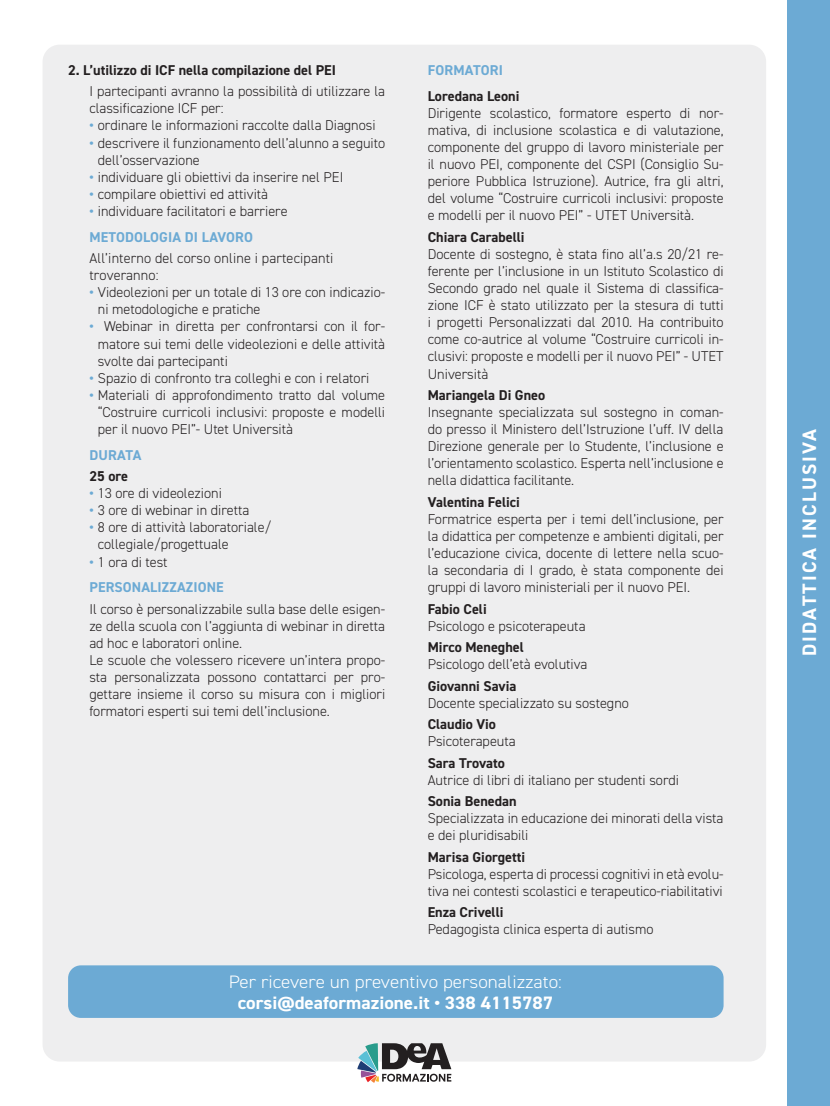
<style>
.page{position:relative;width:830px;height:1106px;background:#fff}
.page>*{position:absolute;margin:0;border:0;box-sizing:border-box;transform-origin:0 0}
.t1{font:700 19.5px "DIN2014";letter-spacing:.11em;color:#fff}
.Testo{font:300 18px "DIN2014";color:#fff;scale:1.06 1}
.Testo-2{font:700 18px "DIN2014";color:#fff;scale:1.06 1}
.Testo-3{font:300 14.25px/17.1px "DIN2014";color:#231f20;text-align:justify}
.Elenco_puntato{font:300 14.25px/17.1px "DIN2014";color:#231f20}
.Testo-4{font:700 14.25px "DIN2014";color:#231f20}
.Titolino{font:700 14.25px "DIN2014";letter-spacing:.01em;color:#6caad4}
.s1{font-weight:700;color:#6caad4}
</style>
<div class="page">
<div style="left:43px;top:45px;width:722px;height:1016px;background:#eeeeef;border-radius:17px"></div>
<div style="left:787px;top:0;width:42px;height:1106px;background:#6caad4"></div>
<svg style="left:357px;top:1043px;width:94px;height:39px"></svg>
<div style="left:68px;top:965px;width:655px;height:52px;background:#6caad4;border-radius:13px"></div>
<p class="Testo-4" style="left:68px;top:60px;width:269px">2. L’utilizzo di ICF nella compilazione del PEI</p>
<p class="Testo-3" style="left:89px;top:83px;width:297px">I partecipanti avranno la possibilità di utilizzare la classificazione ICF per:</p>
<p class="Elenco_puntato" style="left:89px;top:117px;width:287px"><span class="s1">•</span> ordinare le informazioni raccolte dalla Diagnosi</p>
<p class="Elenco_puntato" style="left:98px;top:134px;width:288px;text-indent:-9px"><span class="s1">•</span> descrivere il funzionamento dell’alunno a seguito dell’osservazione</p>
<p class="Elenco_puntato" style="left:89px;top:168px;width:255px"><span class="s1">•</span> individuare gli obiettivi da inserire nel PEI</p>
<p class="Elenco_puntato" style="left:89px;top:185px;width:180px"><span class="s1">•</span> compilare obiettivi ed attività</p>
<p class="Elenco_puntato" style="left:89px;top:203px;width:200px"><span class="s1">•</span> individuare facilitatori e barriere</p>
<p class="Titolino" style="left:89px;top:227px;width:165px">METODOLOGIA DI LAVORO</p>
<p class="Testo-3" style="left:89px;top:249px;width:245px">All’interno del corso online i partecipanti troveranno:</p>
<p class="Elenco_puntato" style="left:98px;top:284px;width:289px;text-indent:-9px"><span class="s1">•</span> Videolezioni per un totale di 13 ore con indicazio&shy;ni metodologiche e pratiche</p>
<p class="Elenco_puntato" style="left:98px;top:318px;width:289px;text-align:justify;text-indent:-9px"><span class="s1">•</span> Webinar in diretta per confrontarsi con il for&shy;matore sui temi delle videolezioni e delle attività svolte dai partecipanti</p>
<p class="Elenco_puntato" style="left:89px;top:369px;width:281px"><span class="s1">•</span> Spazio di confronto tra colleghi e con i relatori</p>
<p class="Elenco_puntato" style="left:98px;top:386px;width:289px;text-align:justify;text-indent:-9px"><span class="s1">•</span> Materiali di approfondimento tratto dal volume “Costruire curricoli inclusivi: proposte e modelli per il nuovo PEI”- Utet Università</p>
<p class="Titolino" style="left:89px;top:445px;width:53px">DURATA</p>
<p class="Testo-4" style="left:89px;top:466px;width:40px">25 ore</p>
<p class="Elenco_puntato" style="left:89px;top:485px;width:134px"><span class="s1">•</span> 13 ore di videolezioni</p>
<p class="Elenco_puntato" style="left:89px;top:502px;width:161px"><span class="s1">•</span> 3 ore di webinar in diretta</p>
<p class="Elenco_puntato" style="left:98px;top:519px;width:175px;text-indent:-9px"><span class="s1">•</span> 8 ore di attività laboratoriale/ collegiale/progettuale</p>
<p class="Elenco_puntato" style="left:89px;top:553px;width:80px"><span class="s1">•</span> 1 ora di test</p>
<p class="Titolino" style="left:89px;top:578px;width:136px">PERSONALIZZAZIONE</p>
<p class="Testo-3" style="left:89px;top:600px;width:297px">Il corso è personalizzabile sulla base delle esigen&shy;ze della scuola con l’aggiunta di webinar in diretta ad hoc e laboratori online.</p>
<p class="Testo-3" style="left:89px;top:651px;width:297px">Le scuole che volessero ricevere un’intera propo&shy;sta personalizzata possono contattarci per pro&shy;gettare insieme il corso su misura con i migliori formatori esperti sui temi dell’inclusione.</p>
<p class="Titolino" style="left:427px;top:60px;width:76px">FORMATORI</p>
<p class="Testo-4" style="left:427px;top:86px;width:93px">Loredana Leoni</p>
<p class="Testo-3" style="left:427px;top:104px;width:297px">Dirigente scolastico, formatore esperto di nor&shy;mativa, di inclusione scolastica e di valutazione, componente del gruppo di lavoro ministeriale per il nuovo PEI, componente del CSPI (Consiglio Su&shy;periore Pubblica Istruzione). Autrice, fra gli altri, del volume “Costruire curricoli inclusivi: proposte e modelli per il nuovo PEI” - UTET Università.</p>
<p class="Testo-4" style="left:427px;top:227px;width:98px">Chiara Carabelli</p>
<p class="Testo-3" style="left:427px;top:245px;width:297px">Docente di sostegno, è stata fino all’a.s 20/21 re&shy;ferente per l’inclusione in un Istituto Scolastico di Secondo grado nel quale il Sistema di classifica&shy;zione ICF è stato utilizzato per la stesura di tutti i progetti Personalizzati dal 2010. Ha contribuito come co-autrice al volume “Costruire curricoli in&shy;clusivi: proposte e modelli per il nuovo PEI” - UTET Università</p>
<p class="Testo-4" style="left:427px;top:385px;width:119px">Mariangela Di Gneo</p>
<p class="Testo-3" style="left:427px;top:403px;width:297px">Insegnante specializzata sul sostegno in coman&shy;do presso il Ministero dell’Istruzione l’uff. IV della Direzione generale per lo Studente, l’inclusione e l’orientamento scolastico. Esperta nell’inclusione e nella didattica facilitante.</p>
<p class="Testo-4" style="left:427px;top:492px;width:93px">Valentina Felici</p>
<p class="Testo-3" style="left:427px;top:510px;width:297px">Formatrice esperta per i temi dell’inclusione, per la didattica per competenze e ambienti digitali, per l’educazione civica, docente di lettere nella scuo&shy;la secondaria di I grado, è stata componente dei gruppi di lavoro ministeriali per il nuovo PEI.</p>
<p class="Testo-4" style="left:427px;top:599px;width:60px">Fabio Celi</p>
<p class="Testo-3" style="left:427px;top:617px;width:159px">Psicologo e psicoterapeuta</p>
<p class="Testo-4" style="left:427px;top:637px;width:97px">Mirco Meneghel</p>
<p class="Testo-3" style="left:427px;top:656px;width:161px">Psicologo dell’età evolutiva</p>
<p class="Testo-4" style="left:427px;top:676px;width:90px">Giovanni Savia</p>
<p class="Testo-3" style="left:427px;top:694px;width:202px">Docente specializzato su sostegno</p>
<p class="Testo-4" style="left:427px;top:714px;width:70px">Claudio Vio</p>
<p class="Testo-3" style="left:427px;top:732px;width:89px">Psicoterapeuta</p>
<p class="Testo-4" style="left:427px;top:753px;width:79px">Sara Trovato</p>
<p class="Testo-3" style="left:427px;top:771px;width:253px">Autrice di libri di italiano per studenti sordi</p>
<p class="Testo-4" style="left:427px;top:791px;width:90px">Sonia Benedan</p>
<p class="Testo-3" style="left:427px;top:809px;width:297px">Specializzata in educazione dei minorati della vista e dei pluridisabili</p>
<p class="Testo-4" style="left:427px;top:847px;width:99px">Marisa Giorgetti</p>
<p class="Testo-3" style="left:427px;top:865px;width:297px">Psicologa, esperta di processi cognitivi in età evolu&shy;tiva nei contesti scolastici e terapeutico-riabilitativi</p>
<p class="Testo-4" style="left:427px;top:902px;width:77px">Enza Crivelli</p>
<p class="Testo-3" style="left:427px;top:920px;width:227px">Pedagogista clinica esperta di autismo</p>
<p class="Testo" style="left:229px;top:970px;width:315px">Per ricevere un preventivo personalizzato:</p>
<p class="Testo-2" style="left:238px;top:991px;width:298px">corsi@deaformazione.it • 338 4115787</p>
<p class="t1" style="left:796px;top:656px;width:229px;rotate:-90deg">DIDATTICA INCLUSIVA</p>
</div>
